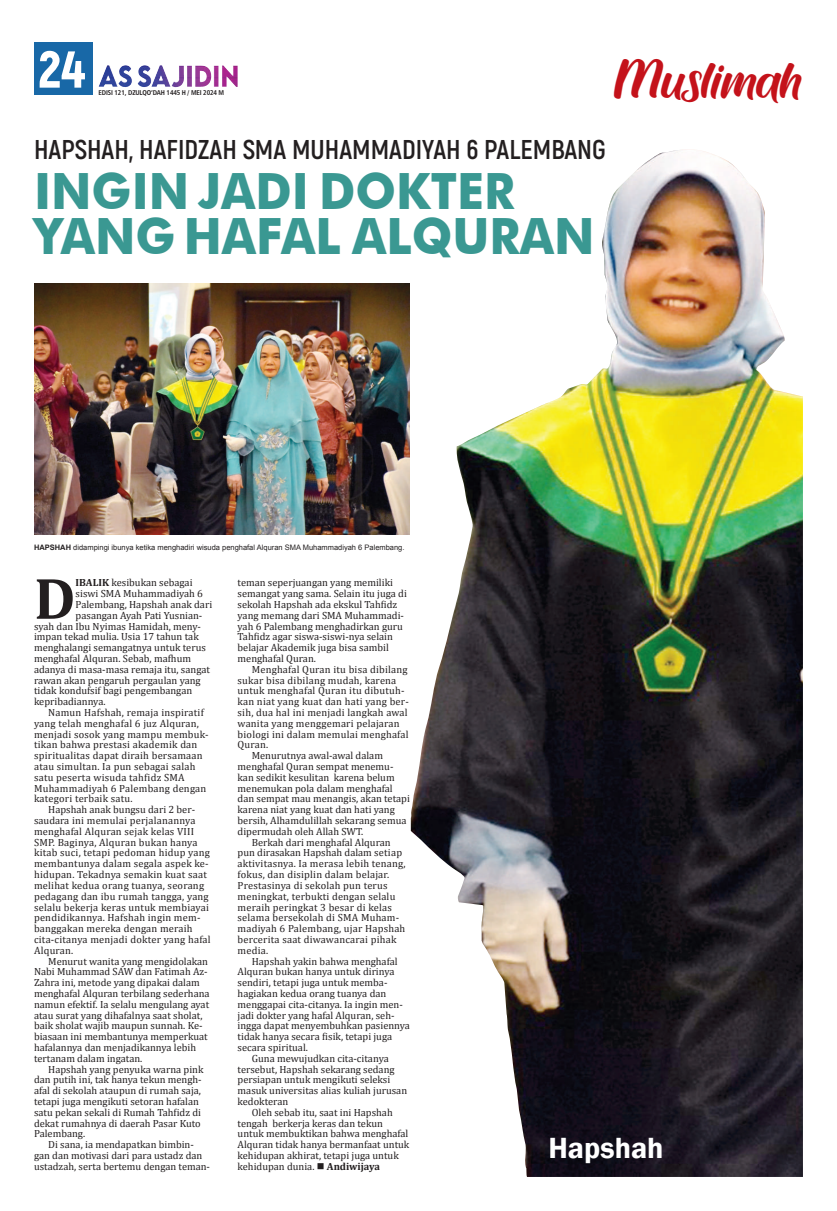
<style>
.page{position:relative;width:837px;height:1211px;background:#fff}
.page>*{position:absolute;margin:0;border:0;box-sizing:border-box;transform-origin:0 0}
.t1{font:700 59px "Cambria";color:#231f20}
.t2{font:900 51.7px "Akrobat";color:#fff}
.t3{font:700 50px/45px "Futura BT";color:#3a9892;scale:.95 1}
.t4{font:47.7px "Cream Peach";color:#c4121a}
.t5{font:600 30px "Franklin Gothic";color:#fff}
.t6{font:700 27.2px "Akrobat";color:#231f20}
.t7{font:10.4px/10.8px "Cambria";color:#231f20}
.t8{font:10.4px "Cambria";letter-spacing:.02em;color:#231f20}
.t9{font:7.5px "Arial";color:#231f20}
.t10{font:700 7.5px "Arial";color:#231f20}
.t11{font:7px "Humanist 777 BT Bold Condensed B";letter-spacing:-.02em;color:#231f20}
.s1{font-weight:700}
</style>
<div class="page">
<img style="left:410px;top:149px;width:392px;height:1027px">
<img style="left:118px;top:65px;width:33px;height:22px">
<div style="left:34px;top:42px;width:59px;height:53px;background:#1868a7"></div>
<img style="left:34px;top:283px;width:376px;height:251px">
<h2 class="t2" style="left:38px;top:36px;width:48px">24</h2>
<p class="t11" style="left:98px;top:88px;width:127px">EDISI 121, DZULQO’DAH 1445 H / MEI 2024 M</p>
<h3 class="t4" style="left:614px;top:54px;width:190px">Muslimah</h3>
<h3 class="t6" style="left:34px;top:133px;width:224px">HAPSHAH, HAFIDZAH SMA</h3>
<h3 class="t6" style="left:292px;top:133px;width:315px">MUHAMMADIYAH 6 PALEMBANG</h3>
<h3 class="t3" style="left:34px;top:169px;width:591px">INGI N JADI DOKTER<br>YANG HAFAL ALQURAN</h3>
<p class="t10" style="left:34px;top:542px;width:12px">HAPSHAH</p>
<p class="t9" style="left:73px;top:542px;width:333px">didampingi ibunya ketika menghadiri wisuda penghafal Alquran SMA Muhammadiyah 6 Palembang.</p>
<h1 class="t1" style="left:34px;top:557px;width:43px">D</h1>
<p class="t7" style="left:76px;top:577px;width:118px"><span class="s1">ibalik</span> kesibukan sebagai</p>
<p class="t7" style="left:76px;top:588px;width:129px">siswi SMA Muhammadiyah 6</p>
<p class="t7" style="left:76px;top:599px;width:138px">Palembang, Hapshah anak dari</p>
<p class="t7" style="left:76px;top:609px;width:128px">pasangan Ayah Pati Yusnian-</p>
<p class="t7" style="left:34px;top:620px;width:168px">syah dan Ibu Nyimas Hamidah, meny-</p>
<p class="t7" style="left:34px;top:631px;width:166px">impan tekad mulia. Usia 17 tahun tak</p>
<p class="t7" style="left:34px;top:642px;width:173px">menghalangi semangatnya untuk terus</p>
<p class="t7" style="left:34px;top:653px;width:158px">menghafal Alquran. Sebab, mafhum</p>
<p class="t7" style="left:34px;top:663px;width:177px">adanya di masa-masa remaja itu, sangat</p>
<p class="t7" style="left:34px;top:674px;width:168px">rawan akan pengaruh pergaulan yang</p>
<p class="t7" style="left:34px;top:685px;width:160px">tidak kondufsif bagi pengembangan</p>
<p class="t7" style="left:34px;top:696px;width:73px">kepribadiannya.</p>
<p class="t8" style="left:48px;top:706px;width:157px">Namun Hafshah, remaja inspiratif</p>
<p class="t8" style="left:34px;top:717px;width:166px">yang telah menghafal 6 juz Alquran,</p>
<p class="t8" style="left:34px;top:728px;width:176px">menjadi sosok yang mampu membuk-</p>
<p class="t8" style="left:34px;top:738px;width:165px">tikan bahwa prestasi akademik dan</p>
<p class="t8" style="left:34px;top:749px;width:170px">spiritualitas dapat diraih bersamaan</p>
<p class="t8" style="left:34px;top:760px;width:163px">atau simultan. Ia pun sebagai salah</p>
<p class="t8" style="left:34px;top:771px;width:152px">satu peserta wisuda tahfidz SMA</p>
<p class="t8" style="left:34px;top:782px;width:174px">Muhammadiyah 6 Palembang dengan</p>
<p class="t8" style="left:34px;top:792px;width:100px">kategori terbaik satu.</p>
<p class="t7" style="left:48px;top:804px;width:148px">Hapshah anak bungsu dari 2 ber-</p>
<p class="t8" style="left:34px;top:814px;width:163px">saudara ini memulai perjalanannya</p>
<p class="t8" style="left:34px;top:825px;width:162px">menghafal Alquran sejak kelas VIII</p>
<p class="t8" style="left:34px;top:836px;width:165px">SMP. Baginya, Alquran bukan hanya</p>
<p class="t8" style="left:34px;top:846px;width:177px">kitab suci, tetapi pedoman hidup yang</p>
<p class="t8" style="left:34px;top:857px;width:176px">membantunya dalam segala aspek ke-</p>
<p class="t8" style="left:34px;top:868px;width:174px">hidupan. Tekadnya semakin kuat saat</p>
<p class="t8" style="left:34px;top:879px;width:171px">melihat kedua orang tuanya, seorang</p>
<p class="t8" style="left:34px;top:890px;width:176px">pedagang dan ibu rumah tangga, yang</p>
<p class="t8" style="left:34px;top:900px;width:176px">selalu bekerja keras untuk membiayai</p>
<p class="t8" style="left:34px;top:911px;width:168px">pendidikannya. Hafshah ingin mem-</p>
<p class="t8" style="left:34px;top:922px;width:160px">banggakan mereka dengan meraih</p>
<p class="t8" style="left:34px;top:933px;width:178px">cita-citanya menjadi dokter yang hafal</p>
<p class="t8" style="left:34px;top:944px;width:41px">Alquran.</p>
<p class="t7" style="left:48px;top:955px;width:161px">Menurut wanita yang mengidolakan</p>
<p class="t7" style="left:34px;top:966px;width:175px">Nabi Muhammad SAW dan Fatimah Az-</p>
<p class="t7" style="left:34px;top:977px;width:167px">Zahra ini, metode yang dipakai dalam</p>
<p class="t7" style="left:34px;top:987px;width:177px">menghafal Alquran terbilang sederhana</p>
<p class="t7" style="left:34px;top:998px;width:176px">namun efektif. Ia selalu mengulang ayat</p>
<p class="t7" style="left:34px;top:1009px;width:170px">atau surat yang dihafalnya saat sholat,</p>
<p class="t7" style="left:34px;top:1020px;width:170px">baik sholat wajib maupun sunnah. Ke-</p>
<p class="t7" style="left:34px;top:1031px;width:175px">biasaan ini membantunya memperkuat</p>
<p class="t7" style="left:34px;top:1041px;width:164px">hafalannya dan menjadikannya lebih</p>
<p class="t7" style="left:34px;top:1052px;width:110px">tertanam dalam ingatan.</p>
<p class="t7" style="left:48px;top:1063px;width:157px">Hapshah yang penyuka warna pink</p>
<p class="t7" style="left:34px;top:1074px;width:169px">dan putih ini, tak hanya tekun mengh-</p>
<p class="t7" style="left:34px;top:1085px;width:168px">afal di sekolah ataupun di rumah saja,</p>
<p class="t7" style="left:34px;top:1095px;width:166px">tetapi juga mengikuti setoran hafalan</p>
<p class="t7" style="left:34px;top:1106px;width:168px">satu pekan sekali di Rumah Tahfidz di</p>
<p class="t7" style="left:34px;top:1117px;width:168px">dekat rumahnya di daerah Pasar Kuto</p>
<p class="t7" style="left:34px;top:1128px;width:53px">Palembang.</p>
<p class="t7" style="left:48px;top:1139px;width:147px">Di sana, ia mendapatkan bimbin-</p>
<p class="t7" style="left:34px;top:1149px;width:170px">gan dan motivasi dari para ustadz dan</p>
<p class="t7" style="left:34px;top:1160px;width:177px">ustadzah, serta bertemu dengan teman-</p>
<p class="t7" style="left:237px;top:577px;width:171px">teman seperjuangan yang memiliki semangat yang sama. Selain itu juga di sekolah Hapshah ada ekskul Tahfidz yang memang dari SMA Muhammadi&shy;yah 6 Palembang menghadirkan guru<br>Tahfidz agar siswa-siswi-nya selain belajar Akademik juga bisa sambil menghafal Quran.</p>
<p class="t8" style="left:252px;top:663px;width:157px">Menghafal Quran itu bisa dibilang</p>
<p class="t8" style="left:237px;top:674px;width:160px">sukar bisa dibilang mudah, karena</p>
<p class="t8" style="left:237px;top:684px;width:168px">untuk menghafal Quran itu dibutuh-</p>
<p class="t8" style="left:237px;top:695px;width:173px">kan niat yang kuat dan hati yang ber-</p>
<p class="t8" style="left:237px;top:706px;width:171px">sih, dua hal ini menjadi langkah awal</p>
<p class="t8" style="left:237px;top:717px;width:163px">wanita yang menggemari pelajaran</p>
<p class="t8" style="left:237px;top:728px;width:172px">biologi ini dalam memulai menghafal</p>
<p class="t7" style="left:237px;top:739px;width:32px">Quran.</p>
<p class="t7" style="left:252px;top:750px;width:133px">Menurutnya awal-awal dalam</p>
<p class="t7" style="left:237px;top:761px;width:157px">menghafal Quran sempat menemu-</p>
<p class="t7" style="left:237px;top:771px;width:158px">kan sedikit kesulitan karena belum</p>
<p class="t7" style="left:237px;top:782px;width:157px">menemukan pola dalam menghafal</p>
<p class="t7" style="left:237px;top:793px;width:174px">dan sempat mau menangis, akan tetapi</p>
<p class="t7" style="left:237px;top:804px;width:159px">karena niat yang kuat dan hati yang</p>
<p class="t7" style="left:237px;top:815px;width:170px">bersih, Alhamdulillah sekarang semua</p>
<p class="t7" style="left:237px;top:825px;width:127px">dipermudah oleh Allah SWT.</p>
<p class="t7" style="left:252px;top:836px;width:140px">Berkah dari menghafal Alquran</p>
<p class="t7" style="left:237px;top:847px;width:166px">pun dirasakan Hapshah dalam setiap</p>
<p class="t8" style="left:237px;top:857px;width:169px">aktivitasnya. Ia merasa lebih tenang,</p>
<p class="t8" style="left:237px;top:868px;width:153px">fokus, dan disiplin dalam belajar.</p>
<p class="t8" style="left:237px;top:879px;width:151px">Prestasinya di sekolah pun terus</p>
<p class="t8" style="left:237px;top:890px;width:159px">meningkat, terbukti dengan selalu</p>
<p class="t8" style="left:237px;top:900px;width:156px">meraih peringkat 3 besar di kelas</p>
<p class="t8" style="left:237px;top:911px;width:163px">selama bersekolah di SMA Muham-</p>
<p class="t8" style="left:237px;top:922px;width:169px">madiyah 6 Palembang, ujar Hapshah</p>
<p class="t8" style="left:237px;top:933px;width:160px">bercerita saat diwawancarai pihak</p>
<p class="t7" style="left:237px;top:944px;width:32px">media.</p>
<p class="t7" style="left:252px;top:955px;width:147px">Hapshah yakin bahwa menghafal</p>
<p class="t7" style="left:237px;top:966px;width:158px">Alquran bukan hanya untuk dirinya</p>
<p class="t7" style="left:237px;top:977px;width:151px">sendiri, tetapi juga untuk memba-</p>
<p class="t7" style="left:237px;top:987px;width:150px">hagiakan kedua orang tuanya dan</p>
<p class="t7" style="left:237px;top:998px;width:167px">menggapai cita-citanya. Ia ingin men-</p>
<p class="t7" style="left:237px;top:1009px;width:158px">jadi dokter yang hafal Alquran, seh-</p>
<p class="t7" style="left:237px;top:1020px;width:174px">ingga dapat menyembuhkan pasiennya</p>
<p class="t7" style="left:237px;top:1031px;width:156px">tidak hanya secara fisik, tetapi juga</p>
<p class="t7" style="left:237px;top:1041px;width:72px">secara spiritual.</p>
<p class="t7" style="left:252px;top:1052px;width:138px">Guna mewujudkan cita-citanya</p>
<p class="t7" style="left:237px;top:1063px;width:158px">tersebut, Hapshah sekarang sedang</p>
<p class="t7" style="left:237px;top:1074px;width:154px">persiapan untuk mengikuti seleksi</p>
<p class="t7" style="left:237px;top:1085px;width:171px">masuk universitas alias kuliah jurusan</p>
<p class="t7" style="left:237px;top:1095px;width:52px">kedokteran</p>
<p class="t7" style="left:252px;top:1106px;width:142px">Oleh sebab itu, saat ini Hapshah</p>
<p class="t7" style="left:237px;top:1117px;width:147px">tengah berkerja keras dan tekun</p>
<p class="t7" style="left:237px;top:1128px;width:172px">untuk membuktikan bahwa menghafal</p>
<p class="t7" style="left:237px;top:1139px;width:173px">Alquran tidak hanya bermanfaat untuk</p>
<p class="t7" style="left:237px;top:1149px;width:163px">kehidupan akhirat, tetapi juga untuk</p>
<p class="t7" style="left:237px;top:1160px;width:144px">kehidupan dunia. ■ <span class="s1">Andiwijaya</span></p>
<h3 class="t5" style="left:548px;top:1129px;width:116px">Hapshah</h3>
</div>
